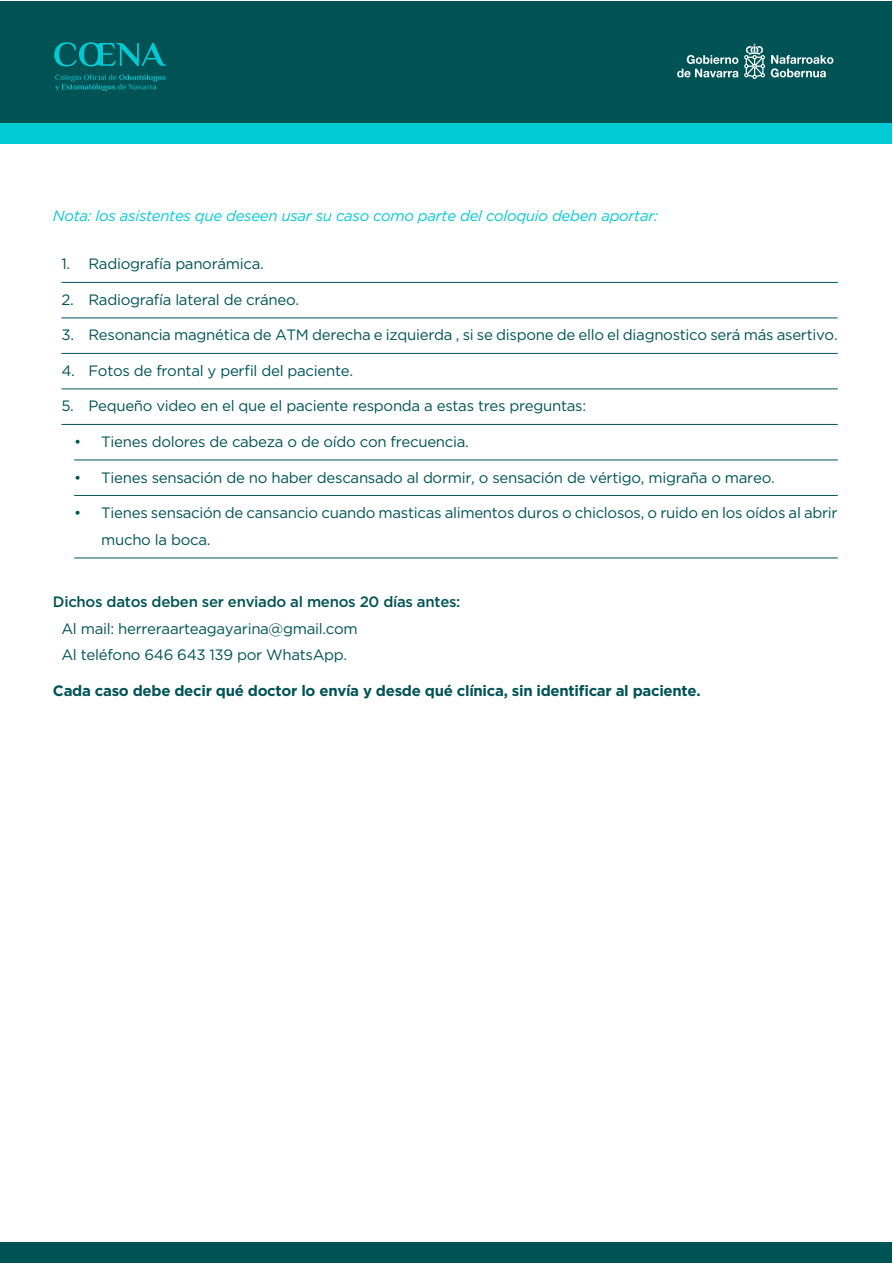
<style>
.page{position:relative;width:893px;height:1263px;background:#fff}
.page>*{position:absolute;margin:0;border:0;box-sizing:border-box;transform-origin:0 0}
.t1{font:15px/27px "Gotham";letter-spacing:-.02em;color:#005355}
.t2{font:700 15px "Gotham";letter-spacing:-.02em;color:#005355}
.t3{font:italic 15px "Gotham";letter-spacing:-.02em;color:#00cad4}
.t4{font:500 15px "Gotham";letter-spacing:-.02em;color:#005355}
</style>
<div class="page">
<div style="left:1px;top:1px;width:891px;height:122px;background:#005355"></div>
<div style="left:1px;top:123px;width:891px;height:21px;background:#00cad4"></div>
<div style="left:1px;top:1243px;width:891px;height:20px;background:#005355"></div>
<svg style="left:55px;top:75px;width:111px;height:16px"></svg>
<svg style="left:54px;top:42px;width:112px;height:24px"></svg>
<svg style="left:744px;top:44px;width:21px;height:35px"></svg>
<svg style="left:677px;top:55px;width:61px;height:22px"></svg>
<svg style="left:771px;top:55px;width:62px;height:22px"></svg>
<hr style="left:61px;top:282px;width:777px;height:1px;background:#005355">
<hr style="left:61px;top:318px;width:777px;height:1px;background:#005355">
<hr style="left:61px;top:353px;width:777px;height:1px;background:#005355">
<hr style="left:61px;top:389px;width:777px;height:1px;background:#005355">
<hr style="left:61px;top:424px;width:777px;height:1px;background:#005355">
<hr style="left:74px;top:460px;width:764px;height:1px;background:#005355">
<hr style="left:74px;top:495px;width:764px;height:1px;background:#005355">
<hr style="left:74px;top:558px;width:764px;height:1px;background:#005355">
<p class="t3" style="left:53px;top:208px;width:607px">Nota: los asistentes que deseen usar su caso como parte del coloquio deben aportar:</p>
<p class="t1" style="left:61px;top:250px;width:204px">1. Radiografía panorámica.</p>
<p class="t1" style="left:61px;top:286px;width:239px">2. Radiografía lateral de cráneo.</p>
<p class="t1" style="left:61px;top:321px;width:778px">3. Resonancia magnética de ATM derecha e izquierda , si se dispone de ello el diagnostico será más asertivo.</p>
<p class="t1" style="left:61px;top:357px;width:293px">4. Fotos de frontal y perfil del paciente.</p>
<p class="t1" style="left:61px;top:392px;width:526px">5. Pequeño video en el que el paciente responda a estas tres preguntas:</p>
<p class="t1" style="left:74px;top:428px;width:396px">• Tienes dolores de cabeza o de oído con frecuencia.</p>
<p class="t1" style="left:74px;top:463px;width:702px">• Tienes sensación de no haber descansado al dormir, o sensación de vértigo, migraña o mareo.</p>
<p class="t1" style="left:101px;top:499px;width:738px;text-indent:-27px">• Tienes sensación de cansancio cuando masticas alimentos duros o chiclosos, o ruido en los oídos al abrir mucho la boca.</p>
<p class="t4" style="left:53px;top:593px;width:409px">Dichos datos deben ser enviado al menos 20 días antes:</p>
<p class="t1" style="left:61px;top:614px;width:298px">Al mail: herreraarteagayarina@gmail.com</p>
<p class="t1" style="left:61px;top:641px;width:287px">Al teléfono 646 643 139 por WhatsApp.</p>
<p class="t2" style="left:53px;top:681px;width:649px">Cada caso debe decir qué doctor lo envía y desde qué clínica, sin identificar al paciente.</p>
</div>
